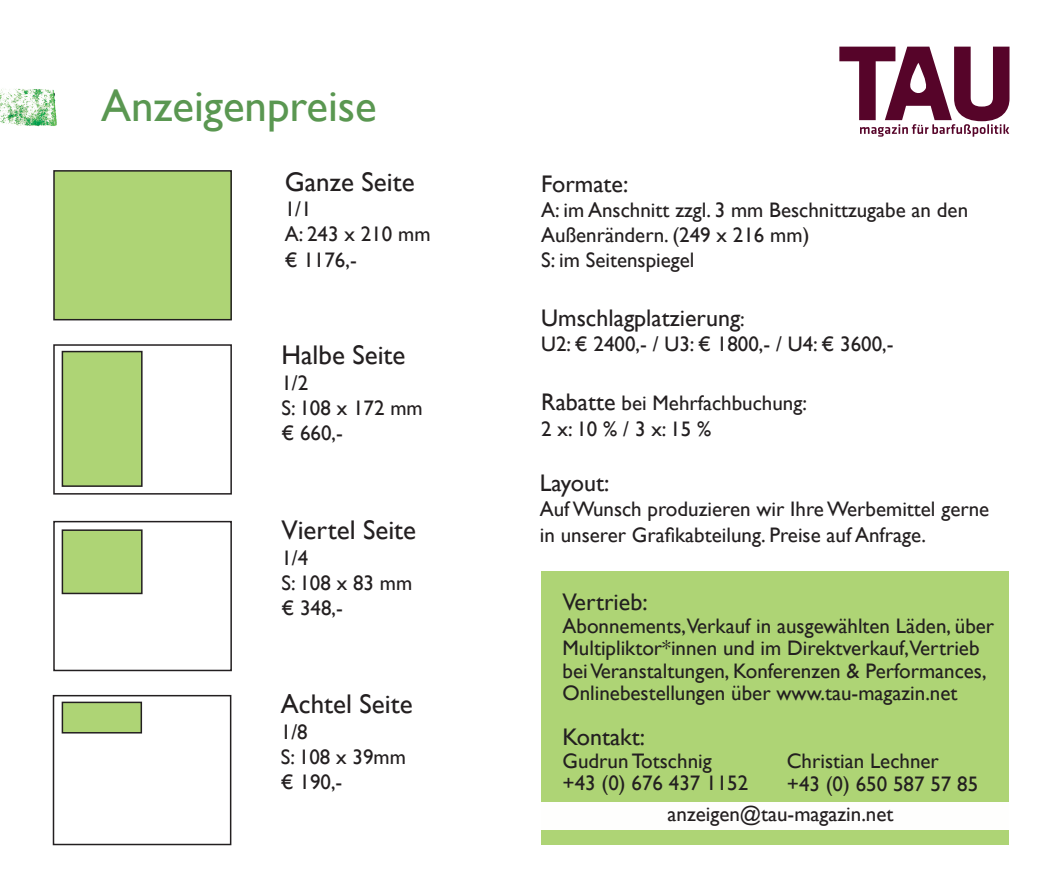
<style>
.page{position:relative;width:1063px;height:893px;background:#fff}
.page>*{position:absolute;margin:0;border:0;box-sizing:border-box;transform-origin:0 0}
.t1{font:45px "Gill Sans";color:#5a9751}
.t2{font:27px "Gill Sans";color:#231f20}
.t3{font:24px "Gill Sans";color:#231f20}
.t4{font:21px/25.2px "Gill Sans";color:#231f20}
.s1{font-size:21px}
.s2{font-size:24px}
</style>
<div class="page">
<svg style="left:839px;top:47px;width:171px;height:90px"></svg>
<img style="left:0;top:88px;width:57px;height:39px">
<div style="left:53px;top:170px;width:179px;height:151px;background:#aed475"></div>
<div style="left:53px;top:344px;width:179px;height:151px;border:2px solid #231f20"></div>
<div style="left:62px;top:352px;width:80px;height:134px;background:#aed475"></div>
<div style="left:62px;top:351px;width:81px;height:136px;border:2px solid #231f20"></div>
<div style="left:53px;top:521px;width:179px;height:150px;border:2px solid #231f20"></div>
<div style="left:62px;top:530px;width:80px;height:63px;background:#aed475"></div>
<div style="left:62px;top:529px;width:81px;height:65px;border:2px solid #231f20"></div>
<div style="left:541px;top:571px;width:467px;height:274px;background:#aed475"></div>
<div style="left:53px;top:695px;width:178px;height:150px;border:2px solid #231f20"></div>
<div style="left:62px;top:702px;width:79px;height:31px;background:#aed475"></div>
<div style="left:62px;top:702px;width:80px;height:31px;border:2px solid #231f20"></div>
<div style="left:541px;top:802px;width:472px;height:28px;background:#fff"></div>
<h1 class="t1" style="left:101px;top:80px;width:277px">Anzeigenpreise</h1>
<p class="t2" style="left:285px;top:166px;width:131px">Ganze Seite</p>
<p class="t4" style="left:285px;top:197px;width:147px">1/1<br>A: 243 x 210 mm € 1176,-</p>
<p class="t2" style="left:281px;top:340px;width:126px">Halbe Seite</p>
<p class="t4" style="left:281px;top:370px;width:143px">1/2<br>S: 108 x 172 mm € 660,-</p>
<p class="t2" style="left:281px;top:515px;width:136px">Viertel Seite</p>
<p class="t4" style="left:281px;top:545px;width:132px">1/4<br>S: 108 x 83 mm € 348,-</p>
<p class="t2" style="left:281px;top:689px;width:133px">Achtel Seite</p>
<p class="t4" style="left:281px;top:719px;width:127px">1/8<br>S: 108 x 39mm € 190,-</p>
<p class="t3" style="left:541px;top:170px;width:89px">Formate:</p>
<p class="t4" style="left:541px;top:198px;width:428px">A: im Anschnitt zzgl. 3 mm Beschnittzugabe an den<br>Außenrändern. (249 x 216 mm)<br>S: im Seitenspiegel</p>
<p class="t3" style="left:541px;top:304px;width:205px">Umschlagplatzierung<span class="s1">:</span></p>
<p class="t4" style="left:541px;top:332px;width:354px">U2: € 2400,- / U3: € 1800,- / U4: € 3600,-</p>
<p class="t4" style="left:541px;top:391px;width:267px"><span class="s2">Rabatte</span> bei Mehrfachbuchung:<br>2 x: 10 % / 3 x: 15 %</p>
<p class="t3" style="left:540px;top:469px;width:71px">Layout:</p>
<p class="t4" style="left:540px;top:497px;width:451px">Auf Wunsch produzieren wir Ihre Werbemittel gerne in unserer Grafikabteilung. Preise auf Anfrage.</p>
<p class="t3" style="left:563px;top:588px;width:87px">Vertrieb:</p>
<p class="t4" style="left:563px;top:615px;width:433px;line-height:22.5px">Abonnements,Verkauf in ausgewählten Läden, über Multipliktor*innen und im Direktverkauf,Vertrieb bei Veranstaltungen, Konferenzen &amp; Performances, Onlinebestellungen über www.tau-magazin.net</p>
<p class="t3" style="left:563px;top:723px;width:84px">Kontakt:</p>
<p class="t4" style="left:563px;top:750px;width:187px;line-height:22.5px">Gudrun Totschnig +43 (0) 676 437 1152</p>
<p class="t4" style="left:787px;top:750px;width:193px;line-height:22.5px">Christian Lechner<br>+43 (0) 650 587 57 85</p>
<p class="t4" style="left:668px;top:802px;width:227px">anzeigen@tau-magazin.net</p>
</div>
